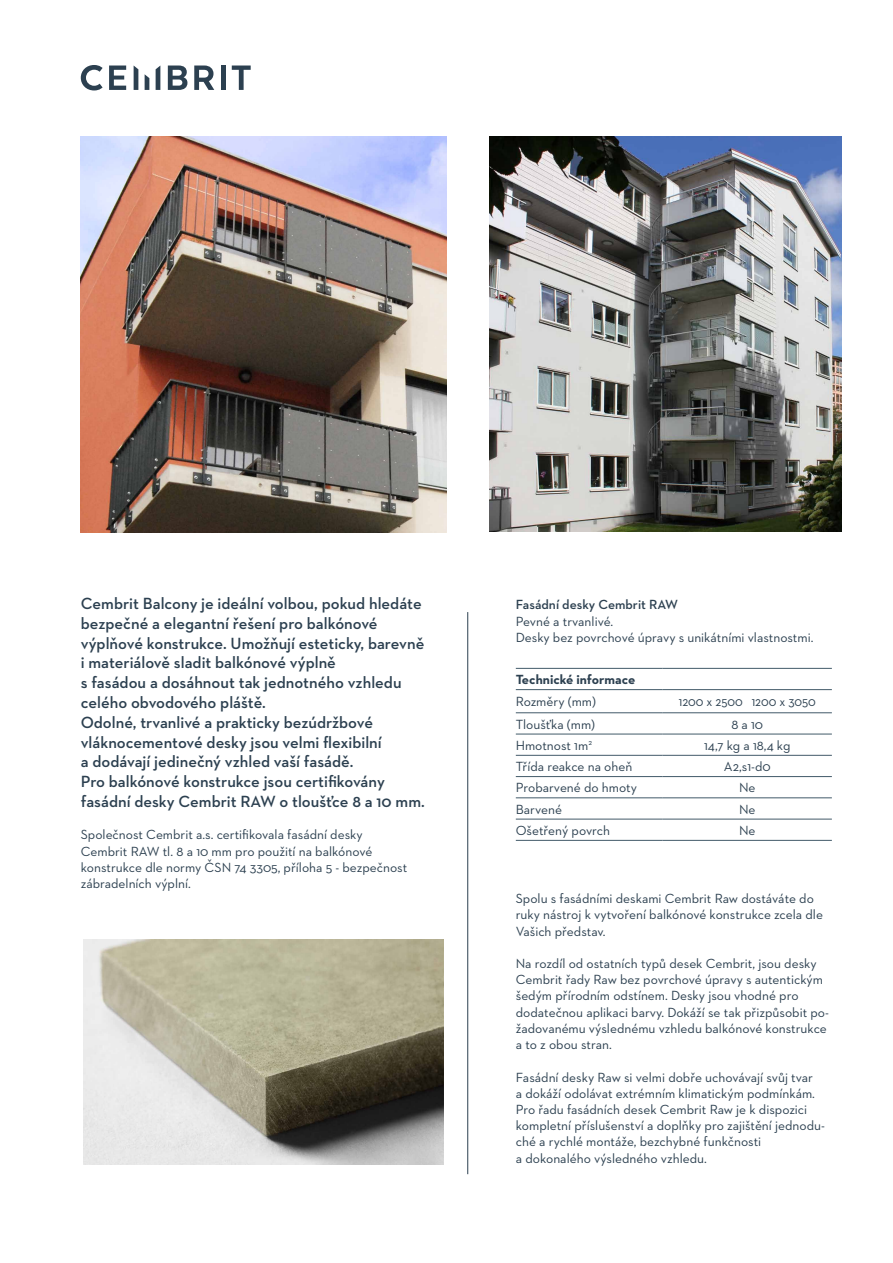
<style>
.page{position:relative;width:893px;height:1263px;background:#fff}
.page>*{position:absolute;margin:0;border:0;box-sizing:border-box;transform-origin:0 0}
.t1{font:600 16.5px/19.8px "Neutraface 2 Text";color:#2c4050}
.t2{font:13.5px/16.2px "Neutraface 2 Text";color:#2c4050}
.t3{font:600 13.5px "Neutraface 2 Text";color:#2c4050}
.t4{font:700 13.5px "Neutraface 2 Text";color:#2c4050}
.t5{font:13.5px "Neutraface 2 Text";color:#2c4050;scale:.93 1}
</style>
<div class="page">
<img style="left:81px;top:136px;width:365px;height:397px">
<img style="left:489px;top:136px;width:353px;height:395px">
<svg style="left:81px;top:65px;width:22px;height:25px"></svg>
<svg style="left:109px;top:66px;width:17px;height:24px"></svg>
<svg style="left:168px;top:66px;width:19px;height:24px"></svg>
<svg style="left:194px;top:66px;width:20px;height:24px"></svg>
<hr style="left:221px;top:66px;width:4px;height:24px;background:#2c4050">
<svg style="left:232px;top:66px;width:19px;height:24px"></svg>
<svg style="left:134px;top:66px;width:4px;height:24px"></svg>
<svg style="left:145px;top:74px;width:4px;height:16px"></svg>
<svg style="left:156px;top:66px;width:4px;height:24px"></svg>
<hr style="left:467px;top:612px;width:1px;height:562px;background:#2c4050">
<img style="left:83px;top:939px;width:361px;height:226px">
<hr style="left:516px;top:668px;width:147px;height:1px;background:#425a69">
<hr style="left:663px;top:668px;width:169px;height:1px;background:#425a69">
<hr style="left:516px;top:776px;width:147px;height:1px;background:#425a69">
<hr style="left:663px;top:776px;width:169px;height:1px;background:#425a69">
<hr style="left:516px;top:689px;width:147px;height:1px;background:#425a69">
<hr style="left:663px;top:689px;width:169px;height:1px;background:#425a69">
<hr style="left:516px;top:712px;width:147px;height:1px;background:#425a69">
<hr style="left:663px;top:712px;width:169px;height:1px;background:#425a69">
<hr style="left:516px;top:734px;width:147px;height:1px;background:#425a69">
<hr style="left:663px;top:734px;width:169px;height:1px;background:#425a69">
<hr style="left:516px;top:755px;width:147px;height:1px;background:#425a69">
<hr style="left:663px;top:755px;width:169px;height:1px;background:#425a69">
<hr style="left:516px;top:797px;width:147px;height:1px;background:#425a69">
<hr style="left:663px;top:797px;width:169px;height:1px;background:#425a69">
<hr style="left:516px;top:819px;width:147px;height:1px;background:#425a69">
<hr style="left:663px;top:819px;width:169px;height:1px;background:#425a69">
<hr style="left:516px;top:840px;width:147px;height:1px;background:#425a69">
<hr style="left:663px;top:840px;width:169px;height:1px;background:#425a69">
<p class="t1" style="left:81px;top:593px;width:345px">Cembrit Balcony je ideální volbou, pokud hledáte bezpečné a elegantní řešení pro balkónové výplňové konstrukce. Umožňují esteticky, barevně i materiálově sladit balkónové výplně<br>s fasádou a dosáhnout tak jednotného vzhledu celého obvodového pláště.<br>Odolné, trvanlivé a prakticky bezúdržbové vláknocementové desky jsou velmi flexibilní<br>a dodávají jedinečný vzhled vaší fasádě.<br>Pro balkónové konstrukce jsou certifikovány fasádní desky Cembrit RAW o tloušťce 8 a 10 mm.</p>
<p class="t2" style="left:81px;top:826px;width:328px">Společnost Cembrit a.s. certifikovala fasádní desky Cembrit RAW tl. 8 a 10 mm pro použití na balkónové konstrukce dle normy ČSN 74 3305, příloha 5 - bezpečnost zábradelních výplní.</p>
<p class="t3" style="left:516px;top:596px;width:164px">Fasádní desky Cembrit RAW</p>
<p class="t2" style="left:516px;top:613px;width:299px">Pevné a trvanlivé.<br>Desky bez povrchové úpravy s unikátními vlastnostmi.</p>
<p class="t4" style="left:516px;top:671px;width:121px">Technické informace</p>
<p class="t2" style="left:516px;top:694px;width:82px">Rozměry (mm)</p>
<p class="t5" style="left:679px;top:693px;width:149px">1200 x 2500 1200 x 3050</p>
<p class="t2" style="left:516px;top:716px;width:81px">Tloušťka (mm)</p>
<p class="t2" style="left:731px;top:716px;width:33px">8 a 10</p>
<p class="t2" style="left:516px;top:737px;width:78px">Hmotnost 1m<sup>2</sup></p>
<p class="t2" style="left:704px;top:737px;width:88px">14,7 kg a 18,4 kg</p>
<p class="t2" style="left:516px;top:758px;width:118px">Třída reakce na oheň</p>
<p class="t2" style="left:724px;top:758px;width:48px">A2,s1-d0</p>
<p class="t2" style="left:516px;top:780px;width:123px">Probarvené do hmoty</p>
<p class="t2" style="left:739px;top:780px;width:18px">Ne</p>
<p class="t2" style="left:516px;top:801px;width:48px">Barvené</p>
<p class="t2" style="left:739px;top:801px;width:18px">Ne</p>
<p class="t2" style="left:516px;top:822px;width:96px">Ošetřený povrch</p>
<p class="t2" style="left:739px;top:822px;width:18px">Ne</p>
<p class="t2" style="left:516px;top:890px;width:309px">Spolu s fasádními deskami Cembrit Raw dostáváte do ruky nástroj k vytvoření balkónové konstrukce zcela dle<br>Vašich představ.</p>
<p class="t2" style="left:516px;top:955px;width:315px">Na rozdíl od ostatních typů desek Cembrit, jsou desky Cembrit řady Raw bez povrchové úpravy s autentickým šedým přírodním odstínem. Desky jsou vhodné pro dodatečnou aplikaci barvy. Dokáží se tak přizpůsobit po&shy;žadovanému výslednému vzhledu balkónové konstrukce a to z obou stran.</p>
<p class="t2" style="left:516px;top:1069px;width:311px">Fasádní desky Raw si velmi dobře uchovávají svůj tvar<br>a dokáží odolávat extrémním klimatickým podmínkám.<br>Pro řadu fasádních desek Cembrit Raw je k dispozici kompletní příslušenství a doplňky pro zajištění jednodu&shy;ché a rychlé montáže, bezchybné funkčnosti<br>a dokonalého výsledného vzhledu.</p>
</div>
